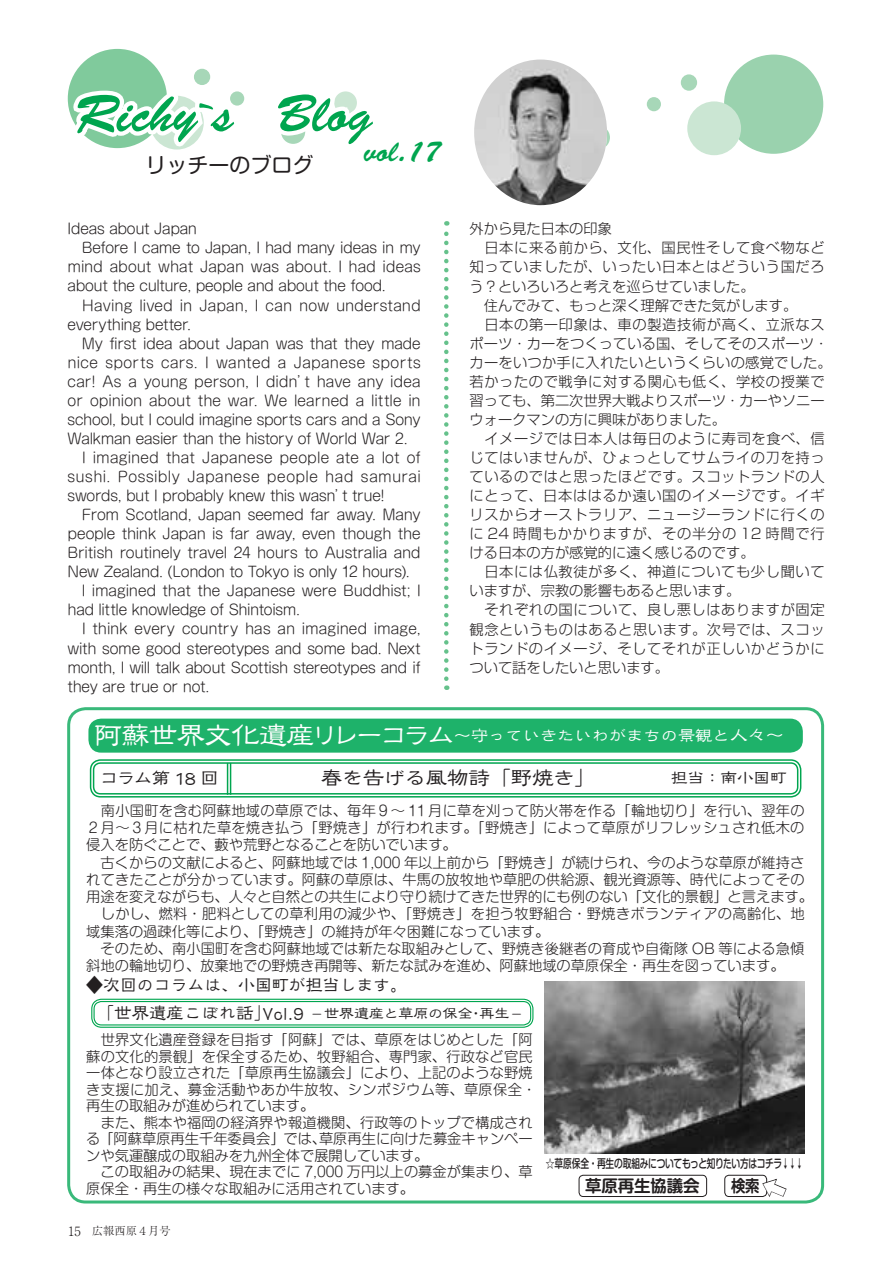
<style>
.page{position:relative;width:893px;height:1263px;background:#fff}
.page>*{position:absolute;margin:0;border:0;box-sizing:border-box;transform-origin:0 0}
.t1{font:52.5px "Brush Script Std";color:#00a54f}
.t2{font:30px "Brush Script Std";color:#00a54f}
.t3{font:21.75px "Likurei Std";letter-spacing:-.035em;color:#231f20}
.t4{font:21px "Shin M Go Pr 6";color:#231f20}
.t5{font:18.75px "Likurei Std";color:#231f20;scale:.93 1}
.t6{font:18.75px "Likurei Std";color:#231f20;scale:.9 1}
.t7{font:18.75px "Likurei Std";color:#231f20}
.t8{font:17.25px "Likurei Std";color:#fff}
.t9{font:16.5px "Likurei Std";color:#231f20}
.t10{font:700 16.5px "Shin M Go Pro De";letter-spacing:-.01em;color:#231f20}
.t11{font:700 16.5px "Shin M Go Pro De";letter-spacing:-.01em;color:#231f20;scale:.87 1}
.t12{font:300 14.25px/19px "Shin M Go Pro";color:#231f20}
.t13{font:300 14.25px/19px "Shin Go Pr 6";letter-spacing:.04em;color:#231f20}
.t14{font:500 12px "Shin M Go Pro";letter-spacing:-.035em;color:#231f20;scale:.73 1}
.t15{font:300 11.25px "Ryumin Pr 6";color:#231f20}
.s1{font-size:28.5px}
.s2{font-size:18px}
.s3{font-size:15px}
.s4{font-size:12.75px}
</style>
<div class="page">
<div style="left:68px;top:49px;width:99px;height:99px;background:#80ca9c;border-radius:50%"></div>
<div style="left:194px;top:69px;width:16px;height:16px;background:#a7d7b8;border-radius:50%"></div>
<svg style="left:67px;top:86px;width:177px;height:64px"></svg>
<div style="left:724px;top:55px;width:99px;height:99px;background:#9ad2ae;border-radius:50%"></div>
<div style="left:687px;top:101px;width:54px;height:54px;background:#cbe6d3;border-radius:50%"></div>
<div style="left:681px;top:74px;width:16px;height:17px;background:#a7d7b8;border-radius:50%"></div>
<div style="left:647px;top:97px;width:14px;height:14px;background:#a7d7b8;border-radius:50%"></div>
<svg style="left:586px;top:125px;width:24px;height:25px"></svg>
<img style="left:474px;top:60px;width:133px;height:145px">
<svg style="left:281px;top:91px;width:169px;height:588px"></svg>
<div style="left:67px;top:707px;width:757px;height:496px;border:3px solid #39b97a;border-radius:17px"></div>
<div style="left:88px;top:719px;width:715px;height:34px;background:#1eb26a;border-radius:13px"></div>
<div style="left:90px;top:759px;width:711px;height:38px;border:1px solid #00a54f;border-radius:10px"></div>
<div style="left:93px;top:762px;width:705px;height:32px;border:1px solid #00a54f;border-radius:7px"></div>
<hr style="left:230px;top:763px;width:1px;height:32px;background:#00a54f">
<hr style="left:227px;top:763px;width:1px;height:32px;background:#00a54f">
<div style="left:91px;top:999px;width:442px;height:29px;border:1px solid #00a54f;border-radius:10px"></div>
<div style="left:94px;top:1001px;width:437px;height:24px;border:1px solid #00a54f;border-radius:7px"></div>
<img style="left:545px;top:981px;width:259px;height:173px">
<div style="left:579px;top:1175px;width:128px;height:22px;border:1px solid #231f20;border-radius:4px"></div>
<div style="left:724px;top:1175px;width:43px;height:22px;border:1px solid #231f20;border-radius:4px"></div>
<svg style="left:760px;top:1175px;width:28px;height:25px"></svg>
<p class="t1" style="left:75px;top:84px;width:299px">Richy`s Blog</p>
<p class="t2" style="left:364px;top:134px;width:78px">vol.17</p>
<p class="t4" style="left:145px;top:148px;width:169px">リッチーのブログ</p>
<p class="t12" style="left:67px;top:218px;width:355px">Ideas about Japan<br>　Before I came to Japan, I had many ideas in my mind about what Japan was about. I had ideas about the culture, people and about the food.　Having lived in Japan, I can now understand everything better.<br>　My first idea about Japan was that they made nice sports cars. I wanted a Japanese sports car! As a young person, I didn’t have any idea or opinion about the war. We learned a little in school, but I could imagine sports cars and a Sony Walkman easier than the history of World War 2.　I imagined that Japanese people ate a lot of sushi. Possibly Japanese people had samurai swords, but I probably knew this wasn’t true!　From Scotland, Japan seemed far away. Many people think Japan is far away, even though the British routinely travel 24 hours to Australia and New Zealand. (London to Tokyo is only 12 hours).　I imagined that the Japanese were Buddhist; I had little knowledge of Shintoism.<br>　I think every country has an imagined image, with some good stereotypes and some bad. Next month, I will talk about Scottish stereotypes and if they are true or not.</p>
<p class="t13" style="left:470px;top:218px;width:364px">外から見た日本の印象<br>　日本に来る前から、文化、国民性そして食べ物など知っていましたが、いったい日本とはどういう国だろう？といろいろと考えを巡らせていました。<br>　住んでみて、もっと深く理解できた気がします。<br>　日本の第一印象は、車の製造技術が高く、立派なスポーツ・カーをつくっている国、そしてそのスポーツ・カーをいつか手に入れたいというくらいの感覚でした。若かったので戦争に対する関心も低く、学校の授業で習っても、第二次世界大戦よりスポーツ・カーやソニーウォークマンの方に興味がありました。<br>　イメージでは日本人は毎日のように寿司を食べ、信じてはいませんが、ひょっとしてサムライの刀を持っているのではと思ったほどです。スコットランドの人にとって、日本ははるか遠い国のイメージです。イギリスからオーストラリア、ニュージーランドに行くのに 24 時間もかかりますが、その半分の 12 時間で行ける日本の方が感覚的に遠く感じるのです。<br>　日本には仏教徒が多く、神道についても少し聞いていますが、宗教の影響もあると思います。<br>　それぞれの国について、良し悪しはありますが固定観念というものはあると思います。次号では、スコットランドのイメージ、そしてそれが正しいかどうかについて話をしたいと思います。</p>
<p class="t8" style="left:94px;top:724px;width:691px"><span class="s1">阿蘇世界文化遺産リレーコラム</span>〜守っていきたいわがまちの景観と<span class="s2">人々〜</span></p>
<p class="t7" style="left:100px;top:765px;width:120px">コラム第 18 回</p>
<p class="t3" style="left:321px;top:763px;width:277px">春を告げる風物詩「野焼き」</p>
<p class="t9" style="left:671px;top:767px;width:117px">担当：南小国町</p>
<p class="t12" style="left:86px;top:800px;width:728px;line-height:17.2px">　南小国町を含む阿蘇地域の草原では、毎年９～ 11月に草を刈って防火帯を作る「輪地切り」を行い、翌年の２月～３月に枯れた草を焼き払う「野焼き」が行われます。「野焼き」によって草原がリフレッシュされ低木の侵入を防ぐことで、藪や荒野となることを防いでいます。<br>　古くからの文献によると、阿蘇地域では 1,000 年以上前から「野焼き」が続けられ、今のような草原が維持されてきたことが分かっています。阿蘇の草原は、牛馬の放牧地や草肥の供給源、観光資源等、時代によってその用途を変えながらも、人々と自然との共生により守り続けてきた世界的にも例のない「文化的景観」と言えます。　しかし、燃料・肥料としての草利用の減少や、「野焼き」を担う牧野組合・野焼きボランティアの高齢化、地域集落の過疎化等により、「野焼き」の維持が年々困難になっています。<br>　そのため、南小国町を含む阿蘇地域では新たな取組みとして、野焼き後継者の育成や自衛隊 OB 等による急傾斜地の輪地切り、放棄地での野焼き再開等、新たな試みを進め、阿蘇地域の草原保全・再生を図っています。</p>
<p class="t6" style="left:86px;top:973px;width:358px">◆次回のコラムは、小国町が担当します。</p>
<p class="t5" style="left:97px;top:1001px;width:461px">「世界遺産こぼれ話」Vol.9 <span class="s3">－世界遺産と草原の保全・再生－</span></p>
<p class="t12" style="left:86px;top:1030px;width:451px;line-height:16.5px">　世界文化遺産登録を目指す「阿蘇」では、草原をはじめとした「阿蘇の文化的景観」を保全するため、牧野組合、専門家、行政など官民一体となり設立された「草原再生協議会」により、上記のような野焼き支援に加え、募金活動やあか牛放牧、シンポジウム等、草原保全・再生の取組みが進められています。<br>　また、熊本や福岡の経済界や報道機関、行政等のトップで構成される「阿蘇草原再生千年委員会」では、草原再生に向けた募金キャンペーンや気運醸成の取組みを九州全体で展開しています。<br>　この取組みの結果、現在までに 7,000 万円以上の募金が集まり、草原保全・再生の様々な取組みに活用されています。</p>
<p class="t15" style="left:68px;top:1222px;width:104px"><span class="s4">15</span>　広報西原４月号</p>
<p class="t14" style="left:546px;top:1153px;width:355px">☆草原保全・再生の取組みについてもっと知りたい方はコチラ↓↓↓</p>
<p class="t10" style="left:585px;top:1172px;width:116px">草原再生協議会</p>
<p class="t11" style="left:731px;top:1172px;width:34px">検索</p>
</div>
